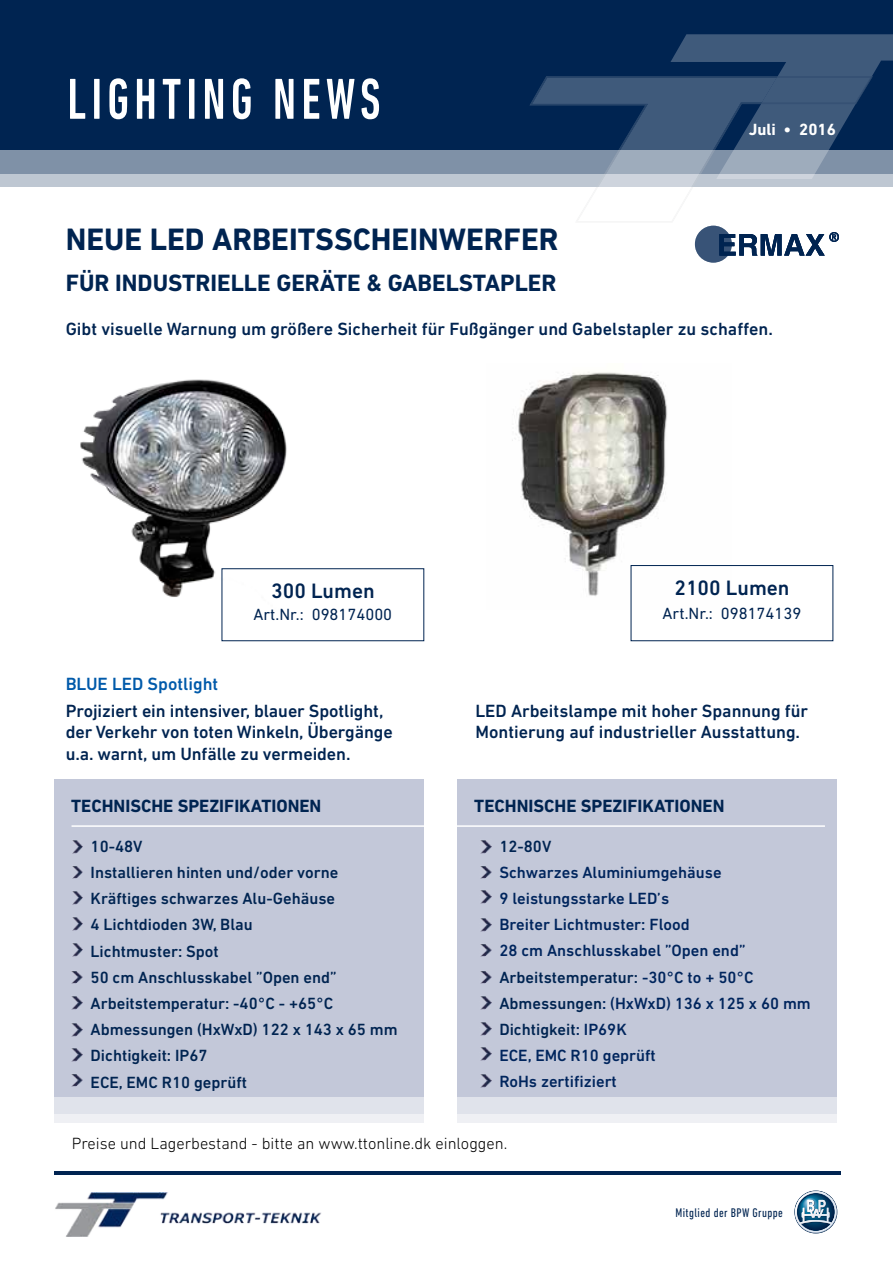
<style>
.page{position:relative;width:893px;height:1263px;background:#fff}
.page>*{position:absolute;margin:0;border:0;box-sizing:border-box;transform-origin:0 0}
.t1{font:500 condensed 58.65px "DIN Next LT Pro";letter-spacing:.1em;color:#fff;scale:.87 1}
.t2{font:700 31.5px "DIN Next LT Pro";color:#002451}
.t3{font:700 24px "DIN Next LT Pro";color:#002451}
.t4{font:500 21.15px "DIN Next LT Pro";color:#002451}
.t5{font:500 18px/21.6px "DIN Next LT Pro";color:#002451}
.t6{font:700 18px "DIN Next LT Pro";color:#002451}
.t7{font:500 18px "DIN Next LT Pro";color:#015aaa}
.t8{font:500 16.5px/26.2px "DIN Next LT Pro";color:#002451}
.t9{font:500 16.5px/26.2px "DIN Next LT Pro";color:#00255d}
.t10{font:300 16.5px "DIN Next LT Pro";color:#000}
.t11{font:16.5px "DIN Next LT Pro";color:#002451}
.t12{font:700 16.5px "DIN Next LT Pro";color:#fff}
.t13{font:condensed 12.75px "DIN Next LT Pro";letter-spacing:.03em;color:#002451}
.s1{color:#002451}
</style>
<div class="page">
<img style="left:55px;top:1192px;width:266px;height:45px">
<div style="left:0;top:0;width:893px;height:186px;background:#002451"></div>
<div style="left:0;top:150px;width:893px;height:38px;background:#7f91a7"></div>
<div style="left:0;top:174px;width:893px;height:12px;background:#bec7d2"></div>
<svg style="left:794px;top:1190px;width:43px;height:43px"></svg>
<hr style="left:54px;top:1171px;width:787px;height:4px;background:#002451">
<svg style="left:531px;top:34px;width:362px;height:154px"></svg>
<img style="left:512px;top:372px;width:155px;height:237px">
<img style="left:80px;top:379px;width:207px;height:230px">
<div style="left:54px;top:779px;width:370px;height:344px;background:#c3c8d9"></div>
<div style="left:695px;top:226px;width:37px;height:37px;background:#385377;border-radius:50%"></div>
<svg style="left:719px;top:232px;width:120px;height:24px"></svg>
<div style="left:457px;top:779px;width:380px;height:344px;background:#c3c8d9"></div>
<img style="left:72px;top:840px;width:11px;height:13px">
<img style="left:72px;top:866px;width:11px;height:13px">
<svg style="left:72px;top:891px;width:11px;height:13px"></svg>
<img style="left:72px;top:917px;width:11px;height:14px">
<img style="left:72px;top:943px;width:11px;height:14px">
<img style="left:71px;top:971px;width:11px;height:13px">
<img style="left:71px;top:996px;width:11px;height:13px">
<img style="left:71px;top:1023px;width:11px;height:13px">
<img style="left:71px;top:1048px;width:11px;height:13px">
<img style="left:71px;top:1074px;width:11px;height:13px">
<img style="left:480px;top:840px;width:12px;height:13px">
<img style="left:480px;top:866px;width:12px;height:13px">
<svg style="left:480px;top:890px;width:12px;height:13px"></svg>
<img style="left:480px;top:918px;width:12px;height:13px">
<img style="left:480px;top:944px;width:12px;height:13px">
<img style="left:480px;top:971px;width:12px;height:13px">
<img style="left:480px;top:996px;width:12px;height:13px">
<img style="left:480px;top:1022px;width:12px;height:13px">
<img style="left:480px;top:1047px;width:12px;height:14px">
<svg style="left:480px;top:1074px;width:12px;height:13px"></svg>
<div style="left:54px;top:1097px;width:783px;height:17px;background:#e0e3eb"></div>
<div style="left:54px;top:1114px;width:783px;height:9px;background:#eff0f4"></div>
<hr style="left:72px;top:825px;width:753px;height:2px;background:#fff">
<div style="left:631px;top:565px;width:202px;height:76px;border:1px solid #002451"></div>
<h1 class="t1" style="left:67px;top:66px;width:361px">LIGHTING NEWS</h1>
<h2 class="t2" style="left:66px;top:220px;width:494px">NEUE LED ARBEITSSCHEINWERFER</h2>
<h3 class="t3" style="left:66px;top:269px;width:492px">FÜR INDUSTRIELLE GERÄTE &amp; GABELSTAPLER</h3>
<p class="t12" style="left:749px;top:120px;width:89px">Juli • 2016</p>
<p class="t5" style="left:66px;top:318px;width:709px">Gibt visuelle Warnung um größere Sicherheit für Fußgänger und Gabelstapler zu schaffen.</p>
<p class="t7" style="left:66px;top:674px;width:154px">BLUE LED Spotlight</p>
<p class="t4" style="left:271px;top:578px;width:105px">300 Lumen</p>
<p class="t11" style="left:253px;top:605px;width:140px">Art.Nr.: 098174000</p>
<p class="t4" style="left:674px;top:575px;width:117px">2100 Lumen</p>
<p class="t11" style="left:663px;top:603px;width:140px">Art.Nr.: 098174139</p>
<p class="t5" style="left:66px;top:700px;width:329px">Projiziert ein intensiver, blauer Spotlight, der Verkehr von toten Winkeln, Übergänge u.a. warnt, um Unfälle zu vermeiden.</p>
<p class="t5" style="left:475px;top:700px;width:334px">LED Arbeitslampe mit hoher Spannung für<br>Montierung auf industrieller Ausstattung.</p>
<p class="t6" style="left:71px;top:796px;width:252px">TECHNISCHE SPEZIFIKATIONEN</p>
<p class="t6" style="left:474px;top:796px;width:252px">TECHNISCHE SPEZIFIKATIONEN</p>
<p class="t8" style="left:91px;top:833px;width:309px">10-48V<br>Installieren hinten und/oder vorne<br>Kräftiges schwarzes Alu-Gehäuse<br>4 Lichtdioden 3W, Blau<br>Lichtmuster: Spot<br>50 cm Anschlusskabel ”Open end”<br>Arbeitstemperatur: -40°C - +65°C<br>Abmessungen (HxWxD) 122 x 143 x 65 mm<br>Dichtigkeit: IP67<br>ECE, EMC R10 geprüft</p>
<p class="t8" style="left:499px;top:833px;width:53px">12-80V</p>
<p class="t9" style="left:499px;top:859px;width:313px">Schwarzes Aluminiumgehäuse<br>9 leistungsstarke LED’s<br>Breiter Lichtmuster: Flood<br>28 cm Anschlusskabel ”Open end”<br><span class="s1">Arbeitstemperatur:</span> -30°C to + 50°C<br><span class="s1">Abmessungen</span>: (HxWxD) 136 x 125 x 60 mm<br><span class="s1">Dichtigkeit</span>: IP69K<br>ECE, EMC R10 geprüft<br>RoHs zertifiziert</p>
<p class="t10" style="left:72px;top:1134px;width:437px">Preise und Lagerbestand - bitte an www.ttonline.dk einloggen.</p>
<p class="t13" style="left:675px;top:1205px;width:109px">Mitglied der BPW Gruppe</p>
</div>
